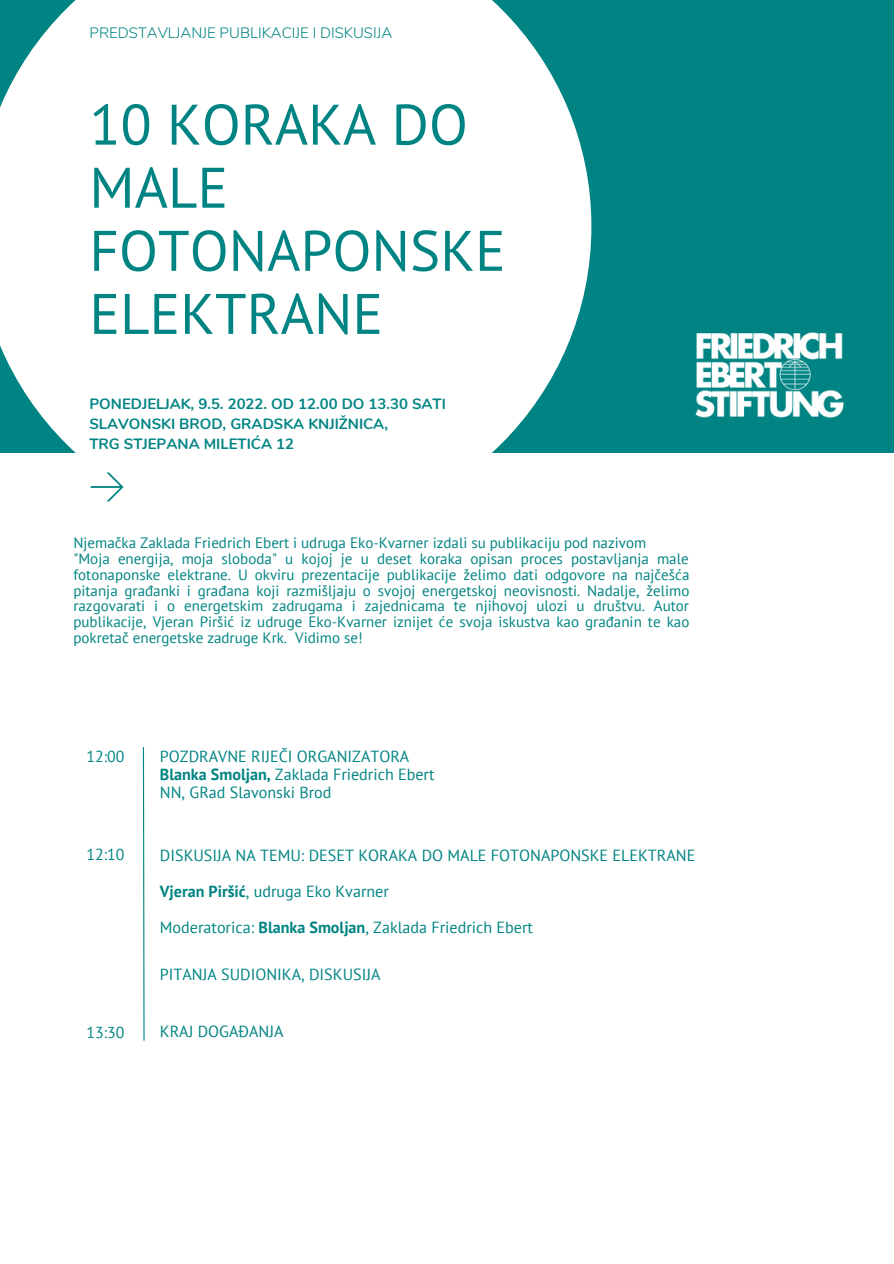
<style>
.page{position:relative;width:894px;height:1264px;background:#fff}
.page>*{position:absolute;margin:0;border:0;box-sizing:border-box;transform-origin:0 0}
.t1{font:57px/63px "PT Sans";color:#008483}
.t2{font:16.05px "PT Sans";color:#008483}
.t3{font:15.9px "PT Sans";color:#008483}
.t4{font:15px/15.8px "PT Sans";color:#008483;text-align:justify}
.t5{font:300 15px "Nunito";color:#008483}
.t6{font:700 14.85px "Nunito";color:#008483}
.s1{font-weight:700}
</style>
<div class="page">
<div style="left:0;top:0;width:893px;height:453px;background:#008483"></div>
<svg style="left:0;top:0;width:591px;height:502px;fill:#fff"></svg>
<svg style="left:91px;top:472px;width:32px;height:29px"></svg>
<svg style="left:142px;top:747px;width:3px;height:294px"></svg>
<img style="left:695px;top:332px;width:149px;height:86px">
<p class="t5" style="left:89px;top:22px;width:304px">PREDSTAVLJANJE PUBLIKACIJE I DISKUSIJA</p>
<p class="t1" style="left:89px;top:92px;width:417px">10 KORAKA DO<br>MALE<br>FOTONAPONSKE<br>ELEKTRANE</p>
<p class="t6" style="left:89px;top:393px;width:358px">PONEDJELJAK, 9.5. 2022. OD 12.00 DO 13.30 SATI</p>
<p class="t6" style="left:89px;top:413px;width:300px">SLAVONSKI BROD, GRADSKA KNJIŽNICA,</p>
<p class="t6" style="left:89px;top:434px;width:206px">TRG STJEPANA MILETIĆA 12</p>
<p class="t4" style="left:73px;top:535px;width:574px">Njemačka Zaklada Friedrich Ebert i udruga Eko-Kvarner izdali su publikaciju pod nazivom</p>
<p class="t4" style="left:73px;top:550px;width:617px">"Moja energija, moja sloboda" u kojoj je u deset koraka opisan proces postavljanja male fotonaponske elektrane. U okviru prezentacije publikacije želimo dati odgovore na najčešća pitanja građanki i građana koji razmišljaju o svojoj energetskoj neovisnosti. Nadalje, želimo razgovarati i o energetskim zadrugama i zajednicama te njihovoj ulozi u društvu. Autor publikacije, Vjeran Piršić iz udruge Eko-Kvarner iznijet će svoja iskustva kao građanin te kao pokretač energetske zadruge Krk. Vidimo se!</p>
<p class="t3" style="left:86px;top:745px;width:39px">12:00</p>
<p class="t2" style="left:160px;top:746px;width:251px">POZDRAVNE RIJEČI ORGANIZATORA</p>
<p class="t2" style="left:160px;top:764px;width:276px"><span class="s1">Blanka Smoljan,</span> Zaklada Friedrich Ebert</p>
<p class="t2" style="left:160px;top:782px;width:173px">NN, GRad Slavonski Brod</p>
<p class="t3" style="left:86px;top:843px;width:39px">12:10</p>
<p class="t2" style="left:160px;top:844px;width:536px">DISKUSIJA NA TEMU: DESET KORAKA DO MALE FOTONAPONSKE ELEKTRANE</p>
<p class="t2" style="left:160px;top:880px;width:230px"><span class="s1">Vjeran Piršić</span>, udruga Eko Kvarner</p>
<p class="t2" style="left:160px;top:916px;width:374px">Moderatorica: <span class="s1">Blanka Smoljan</span>, Zaklada Friedrich Ebert</p>
<p class="t2" style="left:160px;top:963px;width:222px">PITANJA SUDIONIKA, DISKUSIJA</p>
<p class="t3" style="left:86px;top:1022px;width:39px">13:30</p>
<p class="t2" style="left:160px;top:1020px;width:125px">KRAJ DOGAĐANJA</p>
</div>
